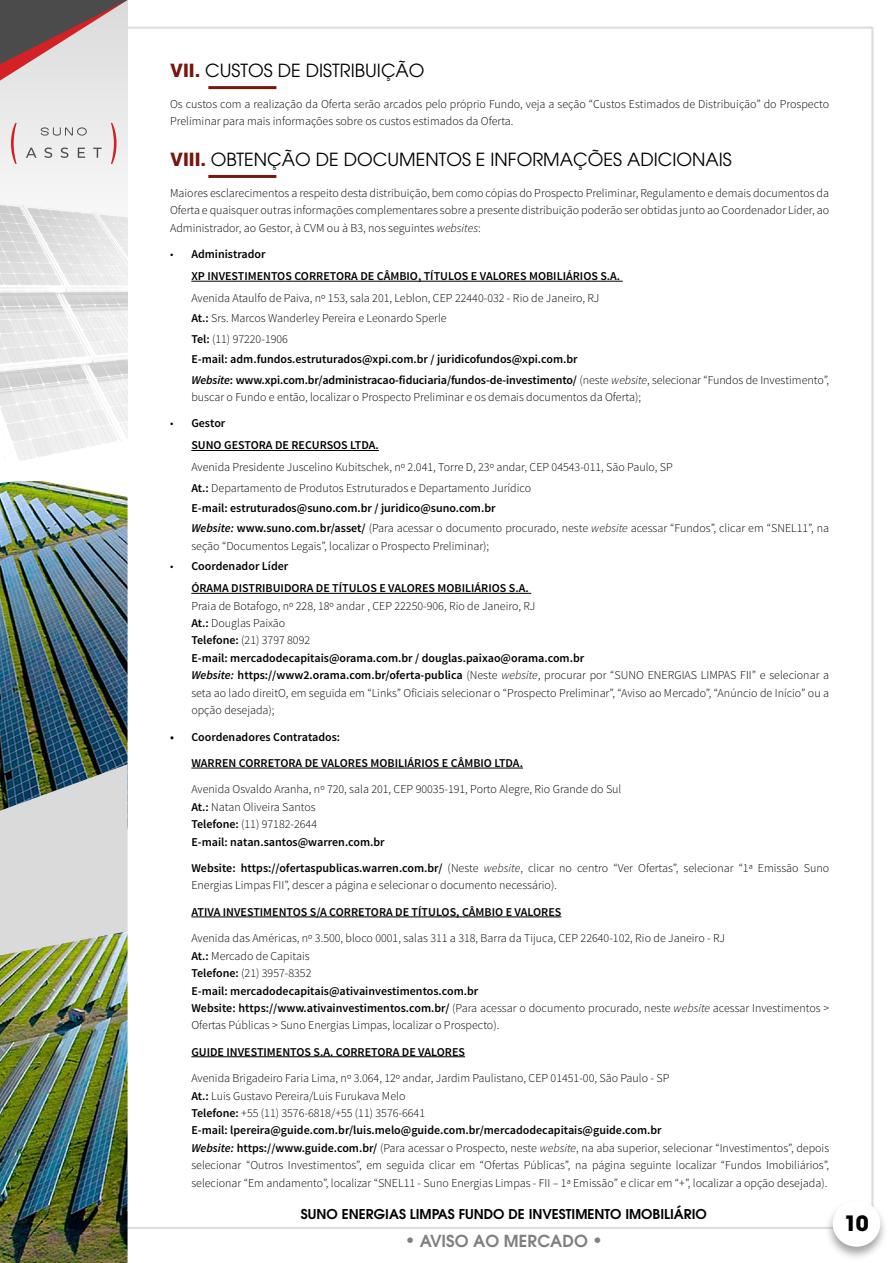
<style>
.page{position:relative;width:893px;height:1263px;background:#fff}
.page>*{position:absolute;margin:0;border:0;box-sizing:border-box;transform-origin:0 0}
.t1{font:700 21px "ITC Avant Garde Pro";color:#000}
.t2{font:18px "ITC Avant Garde Pro";color:#000}
.t3{font:600 16.5px "ITC Avant Garde Pro";color:#808080}
.t4{font:600 13.5px "ITC Avant Garde Pro";color:#000}
.t5{font:300 12px/17.4px "Source Sans Pro";color:#000}
.t6{font:600 12px/21.9px "Source Sans Pro";color:#000}
.s1{font-weight:700;color:#78170e}
.s2{font-style:italic}
.s3{font-weight:300}
.s4{font-weight:600}
.s5{font-weight:600;font-style:italic}
.s6{font-size:18px}
</style>
<div class="page">
<hr style="left:871px;top:27px;width:3px;height:1186px;background:#ccc">
<hr style="left:0;top:1227px;width:838px;height:2px;background:#ccc">
<hr style="left:60px;top:27px;width:812px;height:2px;background:#ccc">
<div style="left:0;top:0;width:128px;height:267px;background:#ededed"></div>
<img style="left:0;top:200px;width:128px;height:260px">
<img style="left:0;top:481px;width:128px;height:283px">
<img style="left:0;top:955px;width:128px;height:308px">
<svg style="left:0;top:0;width:128px;height:81px"></svg>
<svg style="left:11px;top:123px;width:6px;height:41px"></svg>
<svg style="left:111px;top:123px;width:6px;height:41px"></svg>
<svg style="left:41px;top:127px;width:46px;height:9px"></svg>
<svg style="left:26px;top:148px;width:76px;height:10px"></svg>
<svg style="left:0;top:764px;width:128px;height:191px;background:#c0c5c1"></svg>
<div style="left:825px;top:1199px;width:63px;height:62px;background:#4a4a4a;opacity:.5"></div>
<div style="left:833px;top:1200px;width:47px;height:47px;background:#fff;border-radius:50%"></div>
<hr style="left:208px;top:86px;width:68px;height:3px;background:#78170e">
<hr style="left:208px;top:175px;width:68px;height:3px;background:#78170e">
<hr style="left:191px;top:281px;width:432px;height:1px;background:#000">
<hr style="left:191px;top:450px;width:188px;height:1px;background:#000">
<hr style="left:191px;top:593px;width:340px;height:1px;background:#000">
<hr style="left:191px;top:768px;width:332px;height:1px;background:#000">
<hr style="left:191px;top:916px;width:370px;height:1px;background:#000">
<hr style="left:191px;top:1056px;width:274px;height:1px;background:#000">
<h2 class="t2" style="left:170px;top:59px;width:256px"><span class="s1">VII.</span> CUSTOS DE DISTRIBUIÇÃO</h2>
<p class="t5" style="left:170px;top:95px;width:661px">Os custos com a realização da Oferta serão arcados pelo próprio Fundo, veja a seção “Custos Estimados de Distribuição” do Prospecto<br>Preliminar para mais informações sobre os custos estimados da Oferta.</p>
<h2 class="t2" style="left:170px;top:148px;width:563px"><span class="s1">VIII.</span> OBTENÇÃO DE DOCUMENTOS E INFORMAÇÕES ADICIONAIS</h2>
<p class="t5" style="left:170px;top:184px;width:660px;text-align:justify">Maiores esclarecimentos a respeito desta distribuição, bem como cópias do Prospecto Preliminar, Regulamento e demais documentos da Oferta e quaisquer outras informações complementares sobre a presente distribuição poderão ser obtidas junto ao Coordenador Líder, ao Administrador, ao Gestor, à CVM ou à B3, nos seguintes <span class="s2">websites</span>:</p>
<p class="t6" style="left:191px;top:243px;width:430px;text-indent:-21px"><span class="s3">•</span> Administrador<br>XP INVESTIMENTOS CORRETORA DE CÂMBIO, TÍTULOS E VALORES MOBILIÁRIOS S.A.</p>
<p class="t5" style="left:191px;top:288px;width:639px;line-height:20.4px">Avenida Ataulfo de Paiva, nº 153, sala 201, Leblon, CEP 22440-032 - Rio de Janeiro, RJ<br><span class="s4">At.:</span> Srs. Marcos Wanderley Pereira e Leonardo Sperle<br><span class="s4">Tel:</span> (11) 97220-1906<br><span class="s4">E-mail: adm.fundos.estruturados@xpi.com.br / juridicofundos@xpi.com.br<br></span><span class="s5">Website</span><span class="s4">: www.xpi.com.br/administracao-fiduciaria/fundos-de-investimento/</span> (neste <span class="s2">website</span>, selecionar “Fundos de Investimento”,</p>
<p class="t5" style="left:191px;top:388px;width:451px">buscar o Fundo e então, localizar o Prospecto Preliminar e os demais documentos da Oferta);</p>
<p class="t6" style="left:191px;top:413px;width:189px;text-indent:-21px"><span class="s3">•</span> Gestor<br>SUNO GESTORA DE RECURSOS LTDA.</p>
<p class="t5" style="left:191px;top:457px;width:639px;line-height:20.4px">Avenida Presidente Juscelino Kubitschek, nº 2.041, Torre D, 23º andar, CEP 04543-011, São Paulo, SP<br><span class="s4">At.:</span> Departamento de Produtos Estruturados e Departamento Jurídico<br><span class="s4">E-mail: estruturados@suno.com.br / juridico@suno.com.br<br></span><span class="s5">Website:</span> <span class="s4">www.suno.com.br/asset/</span> (Para acessar o documento procurado, neste <span class="s2">website</span> acessar “Fundos”, clicar em “SNEL11”, na</p>
<p class="t5" style="left:191px;top:537px;width:299px">seção “Documentos Legais”, localizar o Prospecto Preliminar);</p>
<p class="t6" style="left:191px;top:556px;width:339px;text-indent:-21px"><span class="s3">•</span> Coordenador Líder<br>ÓRAMA DISTRIBUIDORA DE TÍTULOS E VALORES MOBILIÁRIOS S.A.</p>
<p class="t5" style="left:191px;top:597px;width:639px">Praia de Botafogo, nº 228, 18º andar , CEP 22250-906, Rio de Janeiro, RJ<br><span class="s4">At.:</span> Douglas Paixão<br><span class="s4">Telefone:</span> (21) 3797 8092<br><span class="s4">E-mail: mercadodecapitais@orama.com.br / douglas.paixao@orama.com.br<br></span><span class="s5">Website:</span> <span class="s4">https://www2.orama.com.br/oferta-publica</span> (Neste <span class="s2">website</span>, procurar por “SUNO ENERGIAS LIMPAS FII” e selecionar a seta ao lado direitO, em seguida em “Links” Oficiais selecionar o “Prospecto Preliminar”, “Aviso ao Mercado”, “Anúncio de Início” ou a opção desejada);</p>
<p class="t6" style="left:170px;top:726px;width:172px">• Coordenadores Contratados:</p>
<p class="t6" style="left:191px;top:752px;width:333px">WARREN CORRETORA DE VALORES MOBILIÁRIOS E CÂMBIO LTDA.</p>
<p class="t5" style="left:191px;top:781px;width:432px">Avenida Osvaldo Aranha, nº 720, sala 201, CEP 90035-191, Porto Alegre, Rio Grande do Sul <span class="s4">At.:</span> Natan Oliveira Santos<br><span class="s4">Telefone:</span> (11) 97182-2644<br><span class="s4">E-mail: natan.santos@warren.com.br</span></p>
<p class="t5" style="left:191px;top:859px;width:639px"><span class="s4">Website: https://ofertaspublicas.warren.com.br/</span> (Neste <span class="s2">website</span>, clicar no centro “Ver Ofertas”, selecionar “1ª Emissão Suno<br>Energias Limpas FII”, descer a página e selecionar o documento necessário).</p>
<p class="t6" style="left:191px;top:901px;width:372px">ATIVA INVESTIMENTOS S/A CORRETORA DE TÍTULOS, CÂMBIO E VALORES</p>
<p class="t5" style="left:191px;top:930px;width:639px">Avenida das Américas, nº 3.500, bloco 0001, salas 311 a 318, Barra da Tijuca, CEP 22640-102, Rio de Janeiro - RJ<br><span class="s4">At.:</span> Mercado de Capitais<br><span class="s4">Telefone:</span> (21) 3957-8352<br><span class="s4">E-mail: mercadodecapitais@ativainvestimentos.com.br<br>Website: https://www.ativainvestimentos.com.br/</span> (Para acessar o documento procurado, neste <span class="s2">website</span> acessar Investimentos &gt; Ofertas Públicas &gt; Suno Energias Limpas, localizar o Prospecto).</p>
<p class="t6" style="left:191px;top:1041px;width:275px">GUIDE INVESTIMENTOS S.A. CORRETORA DE VALORES</p>
<p class="t5" style="left:191px;top:1069px;width:639px">Avenida Brigadeiro Faria Lima, nº 3.064, 12º andar, Jardim Paulistano, CEP 01451-00, São Paulo - SP<br><span class="s4">At.:</span> Luis Gustavo Pereira/Luis Furukava Melo<br><span class="s4">Telefone:</span> +55 (11) 3576-6818/+55 (11) 3576-6641<br><span class="s4">E-mail: lpereira@guide.com.br/luis.melo@guide.com.br/mercadodecapitais@guide.com.br<br></span><span class="s5">Website:</span> <span class="s4">https://www.guide.com.br/</span> (Para acessar o Prospecto, neste <span class="s2">website</span>, na aba superior, selecionar “Investimentos”, depois selecionar “Outros Investimentos”, em seguida clicar em “Ofertas Públicas”, na página seguinte localizar “Fundos Imobiliários”, selecionar “Em andamento”, localizar “SNEL11 - Suno Energias Limpas - FII – 1ª Emissão” e clicar em “+”, localizar a opção desejada).</p>
<p class="t4" style="left:301px;top:1205px;width:407px">SUNO ENERGIAS LIMPAS FUNDO DE INVESTIMENTO IMOBILIÁRIO</p>
<h3 class="t3" style="left:405px;top:1230px;width:200px"><span class="s6">•</span> AVISO AO MERCADO <span class="s6">•</span></h3>
<h1 class="t1" style="left:844px;top:1209px;width:26px">10</h1>
</div>
